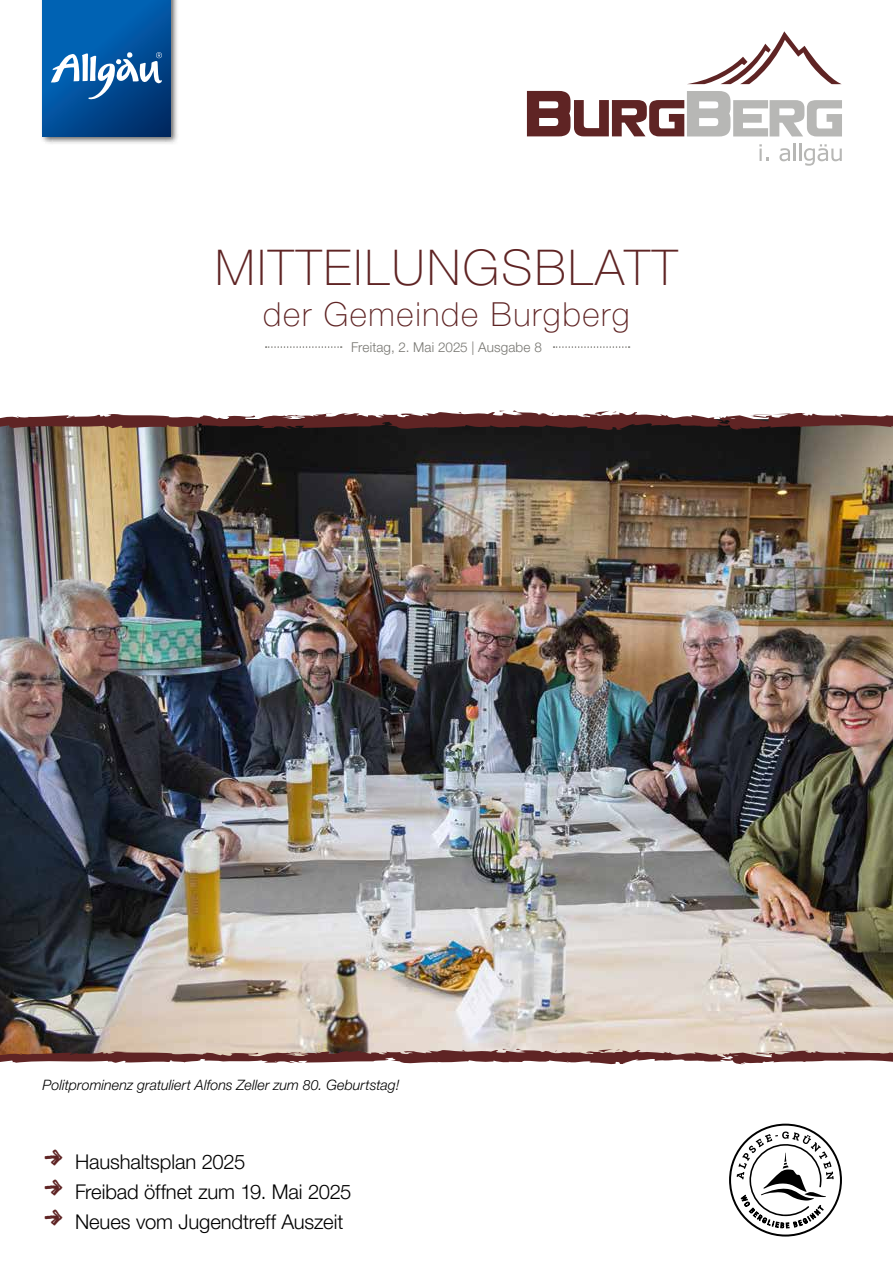
<style>
.page{position:relative;width:893px;height:1263px;background:#fff}
.page>*{position:absolute;margin:0;border:0;box-sizing:border-box;transform-origin:0 0}
.t1{font:100 49.05px "Helvetica Neue LT Pro";letter-spacing:.05em;color:#5f2424}
.t2{font:100 33px "Helvetica Neue LT Pro";letter-spacing:.05em;color:#5f2424}
.t3{font:300 20.25px "Helvetica Neue LT Pro";letter-spacing:-.005em;color:#000}
.t4{font:italic 300 14.25px "Helvetica Neue LT Pro";letter-spacing:.005em;color:#000}
.t5{font:300 13.5px "Helvetica Neue LT Pro";letter-spacing:.01em;color:#777671}
.s1{font-family:"Sketchnote Square";font-weight:400;font-size:29.7px;color:#5f2424}
</style>
<div class="page">
<svg style="left:266px;top:346px;width:76px;height:2px"></svg>
<svg style="left:554px;top:346px;width:76px;height:2px"></svg>
<img style="left:0;top:432px;width:893px;height:617px">
<svg style="left:0;top:410px;width:893px;height:22px"></svg>
<svg style="left:0;top:1049px;width:893px;height:16px"></svg>
<svg style="left:729px;top:1124px;width:113px;height:112px"></svg>
<svg style="left:759px;top:144px;width:10px;height:17px"></svg>
<svg style="left:779px;top:144px;width:63px;height:22px"></svg>
<svg style="left:688px;top:31px;width:153px;height:53px"></svg>
<svg style="left:527px;top:91px;width:315px;height:45px"></svg>
<div style="left:40px;top:0;width:139px;height:145px;background:#000;opacity:.6"></div>
<svg style="left:43px;top:0;width:128px;height:136px;background:#00509b"></svg>
<svg style="left:51px;top:52px;width:111px;height:47px"></svg>
<h1 class="t1" style="left:215px;top:239px;width:464px">MITTEILUNGSBLATT</h1>
<h2 class="t2" style="left:263px;top:294px;width:368px">der Gemeinde Burgberg</h2>
<p class="t5" style="left:351px;top:339px;width:192px">Freitag, 2. Mai 2025 | Ausgabe 8</p>
<p class="t4" style="left:43px;top:1077px;width:359px">Politprominenz gratuliert Alfons Zeller zum 80. Geburtstag!</p>
<p class="t3" style="left:43px;top:1150px;width:204px"><span class="s1">→</span> Haushaltsplan 2025</p>
<p class="t3" style="left:43px;top:1179px;width:310px"><span class="s1">→</span> Freibad öffnet zum 19. Mai 2025</p>
<p class="t3" style="left:43px;top:1209px;width:302px"><span class="s1">→</span> Neues vom Jugendtreff Auszeit</p>
</div>
